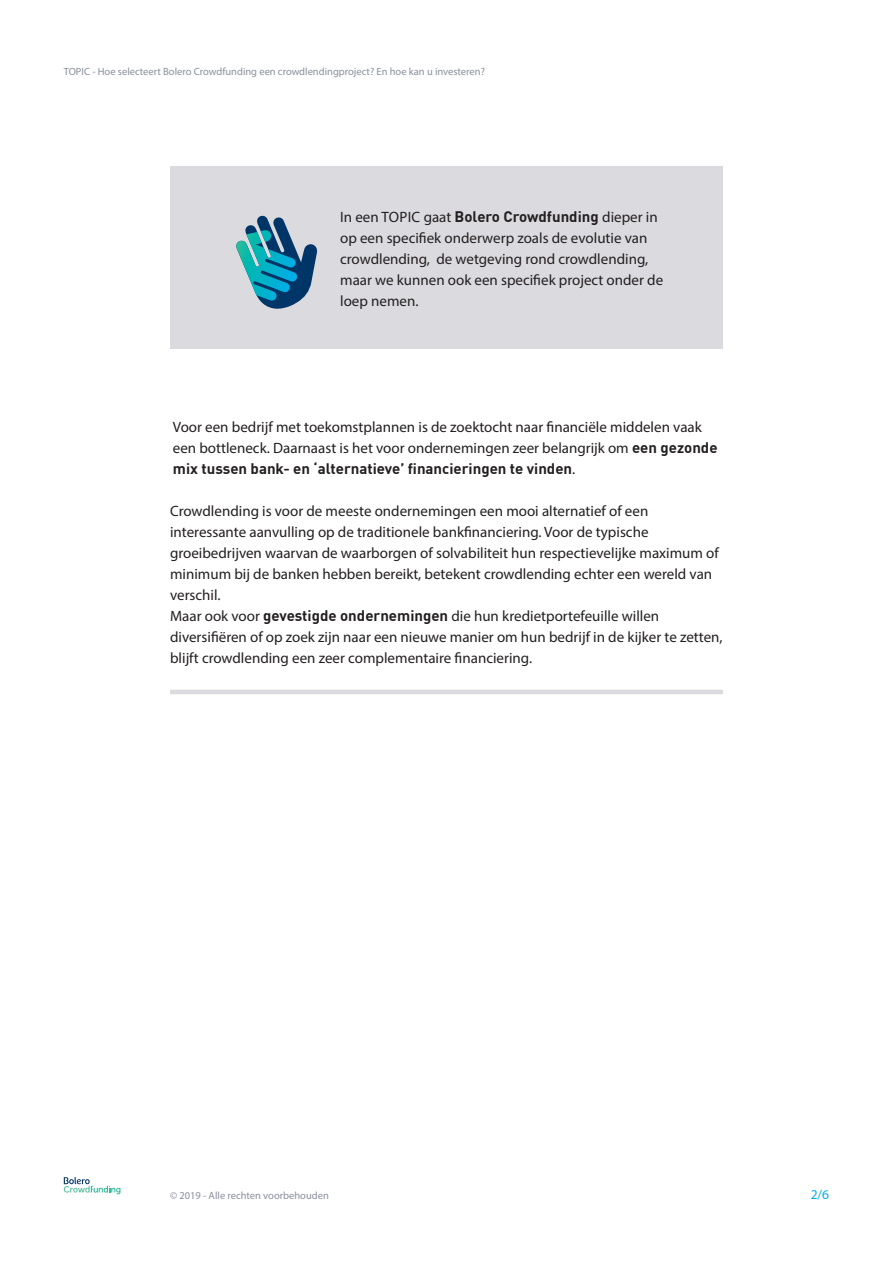
<style>
.page{position:relative;width:893px;height:1263px;background:#fff}
.page>*{position:absolute;margin:0;border:0;box-sizing:border-box;transform-origin:0 0}
.Bullets{font:15px/21px "Myriad Pro";color:#231f20}
.Bodytekst-DIN-10pt{font:15px/21px "Myriad Pro";color:#231f20}
.t1{font:13.5px "Myriad Pro";color:#00aeef}
.t2{font:10.5px "Myriad Pro";color:#8a8f9d}
.s1{font-family:"DIN Offc";font-weight:700}
</style>
<div class="page">
<hr style="left:170px;top:690px;width:553px;height:4px;background:#dbdbdf">
<svg style="left:64px;top:1177px;width:56px;height:17px"></svg>
<div style="left:170px;top:166px;width:553px;height:183px;background:#dbdbdf"></div>
<svg style="left:236px;top:216px;width:81px;height:93px"></svg>
<p class="t2" style="left:64px;top:65px;width:423px">TOPIC - Hoe selecteert Bolero Crowdfunding een crowdlendingproject? En hoe kan u investeren?</p>
<p class="Bodytekst-DIN-10pt" style="left:340px;top:206px;width:325px">In een TOPIC gaat <span class="s1">Bolero Crowdfunding</span> dieper in op een specifiek onderwerp zoals de evolutie van crowdlending, de wetgeving rond crowdlending, maar we kunnen ook een specifiek project onder de loep nemen.</p>
<p class="Bullets" style="left:173px;top:416px;width:546px">Voor een bedrijf met toekomstplannen is de zoektocht naar financiële middelen vaak een bottleneck. Daarnaast is het voor ondernemingen zeer belangrijk om <span class="s1">een gezonde mix tussen bank- en ‘alternatieve’ financieringen te vinden</span>.</p>
<p class="Bullets" style="left:170px;top:500px;width:554px">Crowdlending is voor de meeste ondernemingen een mooi alternatief of een interessante aanvulling op de traditionele bankfinanciering. Voor de typische groeibedrijven waarvan de waarborgen of solvabiliteit hun respectievelijke maximum of minimum bij de banken hebben bereikt, betekent crowdlending echter een wereld van verschil.<br>Maar ook voor <span class="s1">gevestigde ondernemingen</span> die hun kredietportefeuille willen diversifiëren of op zoek zijn naar een nieuwe manier om hun bedrijf in de kijker te zetten, blijft crowdlending een zeer complementaire financiering.</p>
<p class="t2" style="left:170px;top:1189px;width:160px">© 2019 - Alle rechten voorbehouden</p>
<p class="t1" style="left:811px;top:1186px;width:20px">2/6</p>
</div>
